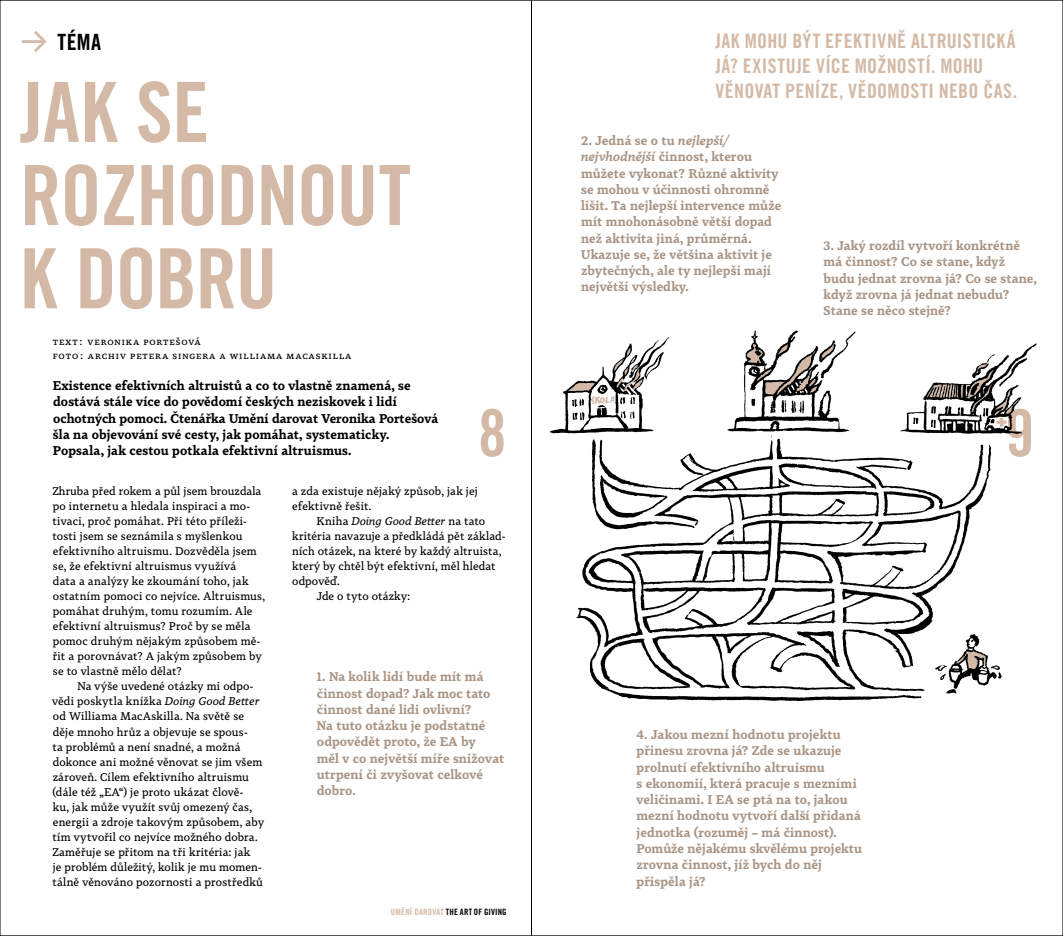
<style>
.page{position:relative;width:1063px;height:936px;background:#fff}
.page>*{position:absolute;margin:0;border:0;box-sizing:border-box;transform-origin:0 0}
.t1{font:83.12px/83.1px "Trade Gothic LT Com Bd Cn 20";color:#d4baa6}
.t2{font:65px "Trade Gothic LT Com Bd Cn 20";color:#d4baa6}
.t3{font:22.5px "Trade Gothic LT Com Bd Cn 20";color:#000}
.t4{font:20px "Trade Gothic LT Com Bd Cn 20";letter-spacing:.02em;color:#d4baa6}
.t5{font:700 12.5px/16.2px "Tabac G4";letter-spacing:.01em;color:#a99585}
.t6{font:700 12.5px/16.2px "Tabac G4";letter-spacing:.005em;color:#000}
.t7{font:11px/15px "Tabac G4";letter-spacing:.02em;color:#000}
.t8{font:italic 11px "Tabac G4";letter-spacing:.01em;color:#000}
.t9{font:10px/13.8px "Tabac G4";letter-spacing:.095em;color:#000}
.t10{font:8.75px "Trade Gothic LT Com Bd Cn 20";color:#000}
.t11{font:8.75px "Trade Gothic LT Com Bd Cn 20";color:#d4baa6}
.s1{font-family:"Tabac Sans";font-size:35px;color:#d4baa6}
.s2{font-style:italic}
.s3{font-style:normal}
</style>
<div class="page">
<img style="left:550px;top:330px;width:487px;height:371px">
<h3 class="t3" style="left:21px;top:28px;width:82px"><span class="s1">→</span> TÉMA</h3>
<h1 class="t1" style="left:20px;top:70px;width:151px">JAK SE<br>ROZHODNOUT<br>K DOBRU</h1>
<p class="t9" style="left:53px;top:334px;width:300px">text: veronika portešová<br>foto: archiv petera singera a williama macaskilla</p>
<p class="t6" style="left:53px;top:377px;width:387px">Existence efektivních altruistů a co to vlastně znamená, se dostává stále více do povědomí českých neziskovek i lidí ochotných pomoci. Čtenářka Umění darovat Veronika Portešová šla na objevování své cesty, jak pomáhat, systematicky.<br>Popsala, jak cestou potkala efektivní altruismus.</p>
<h3 class="t4" style="left:715px;top:29px;width:41px">JAK MOHU</h3>
<h3 class="t4" style="left:792px;top:29px;width:43px">BÝT EFEKTIVN</h3>
<h3 class="t4" style="left:897px;top:29px;width:24px">Ě ALTRUISTICK</h3>
<h3 class="t4" style="left:1007px;top:29px;width:10px">Á</h3>
<h3 class="t4" style="left:715px;top:54px;width:56px">JÁ? EXISTU</h3>
<h3 class="t4" style="left:797px;top:54px;width:29px">JE VÍCE</h3>
<h3 class="t4" style="left:855px;top:54px;width:42px">MOŽNOSTÍ</h3>
<h3 class="t4" style="left:931px;top:54px;width:33px">. MOHU</h3>
<h3 class="t4" style="left:715px;top:79px;width:29px">VĚNOVAT</h3>
<h3 class="t4" style="left:785px;top:79px;width:10px">PENÍZE</h3>
<h3 class="t4" style="left:839px;top:79px;width:39px">, VĚDOMOSTI</h3>
<h3 class="t4" style="left:939px;top:79px;width:11px">NEBO</h3>
<h3 class="t4" style="left:983px;top:79px;width:35px">ČAS .</h3>
<p class="t5" style="left:581px;top:132px;width:202px">2. Jedná se o tu <span class="s2">nejlepší/ nejvhodnější</span> činnost, kterou můžete vykonat? Různé aktivity se mohou v účinnosti ohromně lišit. Ta nejlepší intervence může mít mnohonásobně větší dopad než aktivita jiná, průměrná.<br>Ukazuje se, že většina aktivit je zbytečných, ale ty nejlepší mají největší výsledky.</p>
<p class="t5" style="left:823px;top:237px;width:215px">3. Jaký rozdíl vytvoří konkrétně má činnost? Co se stane, když budu jednat zrovna já? Co se stane, když zrovna já jednat nebudu?<br>Stane se něco stejně?</p>
<h2 class="t2" style="left:478px;top:393px;width:30px">8</h2>
<h2 class="t2" style="left:1005px;top:393px;width:30px">9</h2>
<p class="t7" style="left:52px;top:483px;width:214px">Zhruba před rokem a půl jsem brouzdala po internetu a hledala inspiraci a mo‑ tivaci, proč pomáhat. Při této příleži‑ tosti jsem se seznámila s myšlenkou efektivního altruismu. Dozvěděla jsem se, že efektivní altruismus využívá<br>data a analýzy ke zkoumání toho, jak ostatním pomoci co nejvíce. Altruismus, pomáhat druhým, tomu rozumím. Ale efektivní altruismus? Proč by se měla pomoc druhým nějakým způsobem mě‑ řit a porovnávat? A jakým způsobem by se to vlastně mělo dělat?</p>
<p class="t7" style="left:52px;top:678px;width:213px;text-indent:25px">Na výše uvedené otázky mi odpo‑ vědi poskytla knížka <span class="s2">Doing Good Better </span>od Williama MacAskilla. Na světě se děje mnoho hrůz a objevuje se spous‑<br>ta problémů a není snadné, a možná dokonce ani možné věnovat se jim všem zároveň. Cílem efektivního altruismu (dále též „EA“) je proto ukázat člově‑<br>ku, jak může využít svůj omezený čas, energii a zdroje takovým způsobem, aby tím vytvořil co nejvíce možného dobra.<br>Zaměřuje se přitom na tři kritéria: jak<br>je problém důležitý, kolik je mu momen‑ tálně věnováno pozornosti a prostředků</p>
<p class="t7" style="left:292px;top:483px;width:187px">a zda existuje nějaký způsob, jak jej efektivně řešit.</p>
<p class="t8" style="left:317px;top:514px;width:170px"><span class="s3">Kniha</span> Doing Good Better <span class="s3">na tato</span></p>
<p class="t7" style="left:292px;top:528px;width:215px">kritéria navazuje a předkládá pět základ‑</p>
<p class="t7" style="left:292px;top:543px;width:211px">ních otázek, na které by každý altruista,</p>
<p class="t7" style="left:292px;top:558px;width:205px">který by chtěl být efektivní, měl hledat</p>
<p class="t7" style="left:292px;top:573px;width:49px">odpověď.</p>
<p class="t7" style="left:317px;top:588px;width:95px">Jde o tyto otázky:</p>
<p class="t5" style="left:317px;top:668px;width:189px">1. Na kolik lidí bude mít má činnost dopad? Jak moc tato činnost dané lidi ovlivní?<br>Na tuto otázku je podstatné odpovědět proto, že EA by<br>měl v co největší míře snižovat utrpení či zvyšovat celkové dobro.</p>
<p class="t11" style="left:391px;top:906px;width:29px">UMĚNÍ DAROVAT</p>
<p class="t10" style="left:446px;top:906px;width:47px">THE ART OF GIVING</p>
<p class="t5" style="left:637px;top:726px;width:227px">4. Jakou mezní hodnotu projektu přinesu zrovna já? Zde se ukazuje prolnutí efektivního altruismu<br>s ekonomií, která pracuje s mezními veličinami. I EA se ptá na to, jakou mezní hodnotu vytvoří další přidaná jednotka (rozuměj – má činnost).<br>Pomůže nějakému skvělému projektu zrovna činnost, jíž bych do něj přispěla já?</p>
</div>
